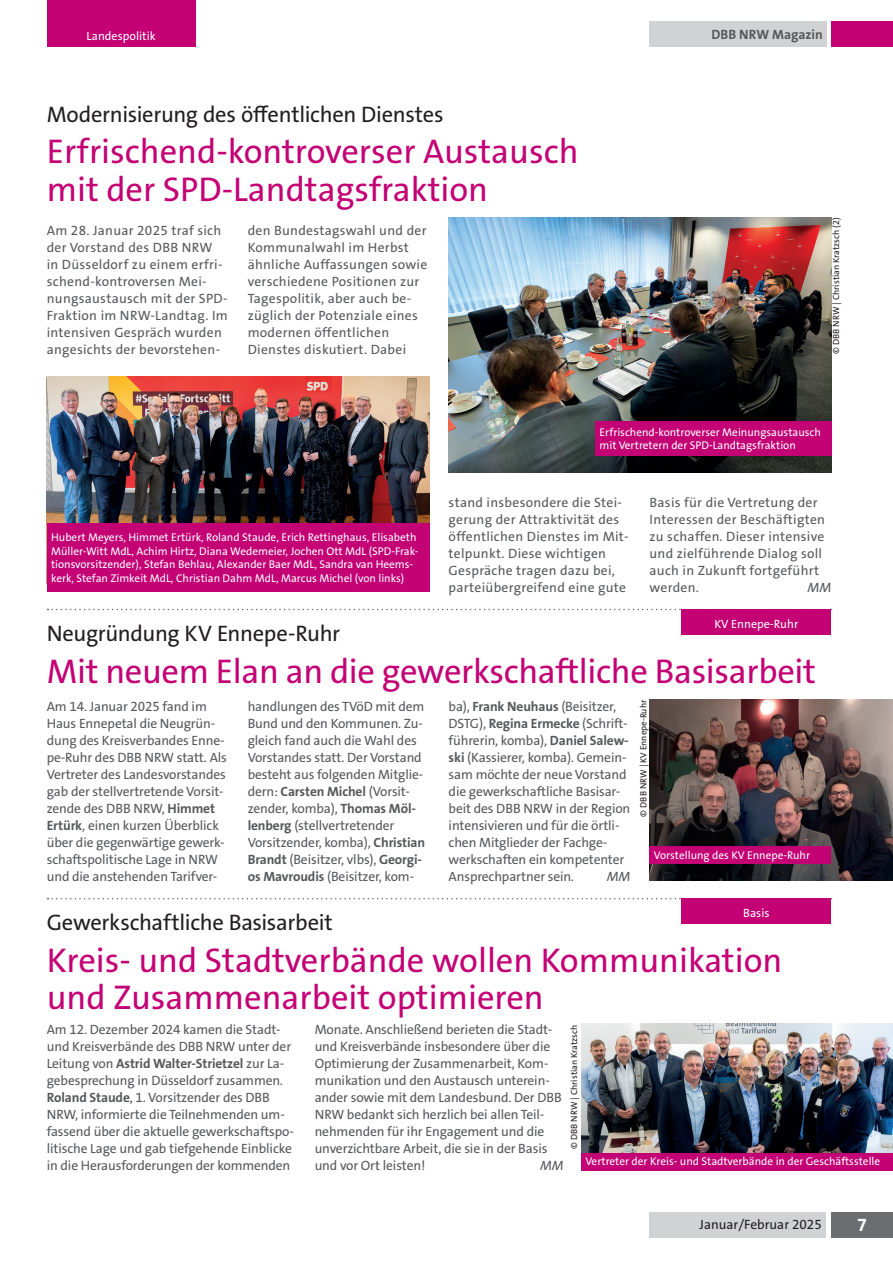
<style>
.page{position:relative;width:893px;height:1263px;background:#fff}
.page>*{position:absolute;margin:0;border:0;box-sizing:border-box;transform-origin:0 0}
.Headline_23pt{font:34.5px/37.5px "The Sans Os F";color:#c30175}
.Dachzeile{font:22.5px "The Sans Os F";letter-spacing:-.015em;color:#231f20}
.t1{font:700 18px "The Sans Os F";color:#fff}
.Grundtext{font:13.5px/17px "The Sans Os F";letter-spacing:-.01em;color:#57585a}
.Grundtext-2{font:13.5px/17px "The Sans Os F";letter-spacing:.02em;color:#57585a}
.t2{font:13.5px "The Sans Os F";color:#231f20}
.t3{font:700 13.5px "The Sans Os F";color:#57585a}
.Grundtext-3{font:italic 13.5px "The Sans Os F";color:#57585a}
.Rubrik{font:12px "The Sans Os F";color:#fff}
.Bildunterschrift{font:11.25px/13.5px "The Sans Os F";color:#fff}
.Fotonachweis{font:9px "The Sans Os F";color:#231f20}
.s1{font-weight:700}
</style>
<div class="page">
<div style="left:831px;top:1212px;width:62px;height:25px;background:#6c6d70"></div>
<div style="left:649px;top:1212px;width:177px;height:25px;background:#d1d2d4"></div>
<div style="left:649px;top:21px;width:178px;height:26px;background:#d1d2d4"></div>
<div style="left:831px;top:21px;width:62px;height:26px;background:#c30175"></div>
<div style="left:47px;top:0;width:149px;height:47px;background:#c30175"></div>
<img style="left:449px;top:218px;width:382px;height:255px">
<img style="left:47px;top:376px;width:382px;height:148px">
<div style="left:595px;top:422px;width:236px;height:34px;background:#c30175"></div>
<img style="left:649px;top:699px;width:244px;height:181px">
<div style="left:649px;top:847px;width:182px;height:17px;background:#c30175"></div>
<div style="left:47px;top:524px;width:382px;height:68px;background:#c30175"></div>
<svg style="left:48px;top:609px;width:784px;height:1px"></svg>
<div style="left:681px;top:609px;width:150px;height:25px;background:#c30175"></div>
<svg style="left:48px;top:898px;width:784px;height:1px"></svg>
<div style="left:681px;top:898px;width:150px;height:25px;background:#c30175"></div>
<img style="left:581px;top:1023px;width:312px;height:130px">
<div style="left:581px;top:1153px;width:312px;height:17px;background:#c30175"></div>
<p class="Rubrik" style="left:87px;top:29px;width:71px">Landespolitik</p>
<p class="t3" style="left:711px;top:25px;width:113px">DBB NRW Magazin</p>
<p class="Dachzeile" style="left:47px;top:99px;width:398px">Modernisierung des öffentlichen Dienstes</p>
<p class="Headline_23pt" style="left:47px;top:133px;width:533px">Erfrischend-kontroverser Austausch mit der SPD-Landtagsfraktion</p>
<p class="Grundtext-2" style="left:47px;top:222px;width:183px">Am 28. Januar 2025 traf sich der Vorstand des DBB NRW<br>in Düsseldorf zu einem erfri&shy;schend-kontroversen Mei&shy;nungsaustausch mit der SPD-<br>Fraktion im NRW-Landtag. Im intensiven Gespräch wurden angesichts der bevorstehen-</p>
<p class="Grundtext-2" style="left:248px;top:222px;width:181px">den Bundestagswahl und der<br>Kommunalwahl im Herbst ähnliche Auffassungen sowie verschiedene Positionen zur<br>Tagespolitik, aber auch be&shy;züglich der Potenziale eines modernen öffentlichen<br>Dienstes diskutiert. Dabei</p>
<p class="Fotonachweis" style="left:830px;top:354px;width:138px;rotate:-90deg">© DBB NRW | Christian Kratzsch (2)</p>
<p class="Bildunterschrift" style="left:600px;top:425px;width:223px">Erfrischend-kontroverser Meinungsaustausch mit Vertretern der SPD-Landtagsfraktion</p>
<p class="Bildunterschrift" style="left:51px;top:531px;width:369px">Hubert Meyers, Himmet Ertürk, Roland Staude, Erich Rettinghaus, Elisabeth Müller-Witt MdL, Achim Hirtz, Diana Wedemeier, Jochen Ott MdL (SPD-Frak&shy;tionsvorsitzender), Stefan Behlau, Alexander Baer MdL, Sandra van Heems&shy;kerk, Stefan Zimkeit MdL, Christian Dahm MdL, Marcus Michel (von links)</p>
<p class="Grundtext-2" style="left:449px;top:494px;width:181px">stand insbesondere die Stei&shy;gerung der Attraktivität des öffentlichen Dienstes im Mit&shy;telpunkt. Diese wichtigen<br>Gespräche tragen dazu bei, parteiübergreifend eine gute</p>
<p class="Grundtext-2" style="left:649px;top:494px;width:177px">Basis für die Vertretung der<br>Interessen der Beschäftigten zu schaffen. Dieser intensive und zielführende Dialog soll auch in Zukunft fortgeführt werden.</p>
<p class="Grundtext-3" style="left:807px;top:579px;width:25px">MM</p>
<p class="Rubrik" style="left:714px;top:616px;width:85px">KV Ennepe-Ruhr</p>
<p class="Dachzeile" style="left:47px;top:619px;width:295px">Neugründung KV Ennepe-Ruhr</p>
<p class="Headline_23pt" style="left:47px;top:653px;width:771px">Mit neuem Elan an die gewerkschaftliche Basisarbeit</p>
<p class="Grundtext" style="left:47px;top:698px;width:182px">Am 14. Januar 2025 fand im<br>Haus Ennepetal die Neugrün&shy;dung des Kreisverbandes Enne&shy;pe-Ruhr des DBB NRW statt. Als<br>Vertreter des Landesvorstandes gab der stellvertretende Vorsit&shy;zende des DBB NRW, <span class="s1">Himmet<br>Ertürk</span>, einen kurzen Überblick über die gegenwärtige gewerk&shy;schaftspolitische Lage in NRW und die anstehenden Tarifver-</p>
<p class="Grundtext" style="left:248px;top:698px;width:179px">handlungen des TVöD mit dem<br>Bund und den Kommunen. Zu&shy;gleich fand auch die Wahl des<br>Vorstandes statt. Der Vorstand besteht aus folgenden Mitglie&shy;dern: <span class="s1">Carsten Michel</span> (Vorsit&shy;zender, komba), <span class="s1">Thomas Möl&shy;lenberg</span> (stellvertretender<br>Vorsitzender, komba), <span class="s1">Christian<br>Brandt</span> (Beisitzer, vlbs), <span class="s1">Georgi&shy;os Mavroudis</span> (Beisitzer, kom-</p>
<p class="Grundtext" style="left:449px;top:698px;width:183px">ba), <span class="s1">Frank Neuhaus</span> (Beisitzer,<br>DSTG), <span class="s1">Regina Ermecke</span> (Schrift&shy;führerin, komba), <span class="s1">Daniel Salew&shy;ski</span> (Kassierer, komba). Gemein&shy;sam möchte der neue Vorstand die gewerkschaftliche Basisar&shy;beit des DBB NRW in der Region intensivieren und für die örtli&shy;chen Mitglieder der Fachge&shy;werkschaften ein kompetenter<br>Ansprechpartner sein.</p>
<p class="Fotonachweis" style="left:638px;top:816px;width:118px;rotate:-90deg">© DBB NRW | KV Ennepe-Ruhr</p>
<p class="Bildunterschrift" style="left:654px;top:849px;width:158px">Vorstellung des KV Ennepe-Ruhr</p>
<p class="Grundtext-3" style="left:607px;top:868px;width:25px">MM</p>
<p class="Rubrik" style="left:743px;top:905px;width:28px">Basis</p>
<p class="Dachzeile" style="left:47px;top:908px;width:288px">Gewerkschaftliche Basisarbeit</p>
<p class="Headline_23pt" style="left:47px;top:942px;width:737px">Kreis- und Stadtverbände wollen Kommunikation und Zusammenarbeit optimieren</p>
<p class="Grundtext" style="left:47px;top:1021px;width:249px">Am 12. Dezember 2024 kamen die Stadt&shy;und Kreisverbände des DBB NRW unter der Leitung von <span class="s1">Astrid Walter-Strietzel</span> zur La&shy;gebesprechung in Düsseldorf zusammen.<br><span class="s1">Roland Staude</span>, 1. Vorsitzender des DBB NRW, informierte die Teilnehmenden um&shy;fassend über die aktuelle gewerkschaftspo&shy;litische Lage und gab tiefgehende Einblicke in die Herausforderungen der kommenden</p>
<p class="Grundtext" style="left:315px;top:1021px;width:249px">Monate. Anschließend berieten die Stadt&shy;und Kreisverbände insbesondere über die Optimierung der Zusammenarbeit, Kom&shy;munikation und den Austausch unterein&shy;ander sowie mit dem Landesbund. Der DBB NRW bedankt sich herzlich bei allen Teil&shy;nehmenden für ihr Engagement und die unverzichtbare Arbeit, die sie in der Basis und vor Ort leisten!</p>
<p class="Fotonachweis" style="left:568px;top:1149px;width:125px;rotate:-90deg">© DBB NRW | Christian Kratzsch</p>
<p class="Grundtext-3" style="left:540px;top:1157px;width:25px">MM</p>
<p class="Bildunterschrift" style="left:585px;top:1155px;width:296px">Vertreter der Kreis- und Stadtverbände in der Geschäftsstelle</p>
<p class="t2" style="left:699px;top:1216px;width:124px">Januar/Februar 2025</p>
<h3 class="t1" style="left:857px;top:1213px;width:11px">7</h3>
</div>
